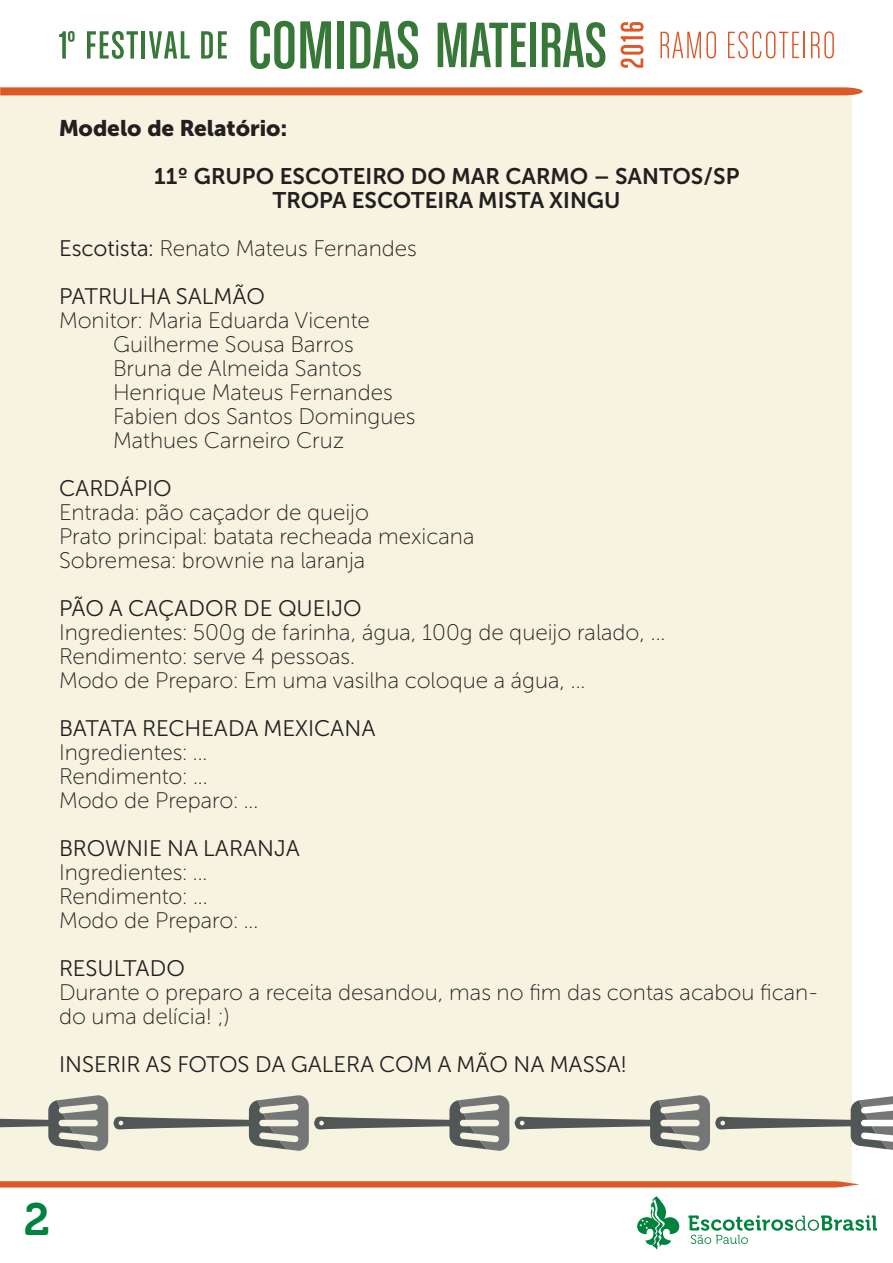
<style>
.page{position:relative;width:893px;height:1263px;background:#fff}
.page>*{position:absolute;margin:0;border:0;box-sizing:border-box;transform-origin:0 0}
.t1{font:45px "Museo 700";color:#00843d}
.t2{font:22.5px/24px "Museo Sans Cyrl 100";color:#231f20}
.t3{font:22.5px "Museo Sans Cyrl 300";color:#231f20}
.t4{font:22.5px/24px "Museo Sans Cyrl 700";color:#231f20;text-align:center}
.t5{font:22.5px "Museo Sans Cyrl 900";color:#231f20}
.s1{font-family:"Museo Sans Cyrl 300"}
</style>
<div class="page">
<div style="left:0;top:93px;width:852px;height:1091px;background:#f6f3e1"></div>
<svg style="left:0;top:1181px;width:860px;height:6px;background:#de6030"></svg>
<svg style="left:0;top:87px;width:862px;height:8px;background:#de6031"></svg>
<svg style="left:660px;top:31px;width:56px;height:27px"></svg>
<svg style="left:728px;top:31px;width:77px;height:27px"></svg>
<svg style="left:811px;top:31px;width:23px;height:27px"></svg>
<svg style="left:59px;top:31px;width:16px;height:28px"></svg>
<svg style="left:87px;top:31px;width:51px;height:28px"></svg>
<hr style="left:141px;top:31px;width:3px;height:28px;background:#377839">
<svg style="left:149px;top:31px;width:41px;height:28px"></svg>
<svg style="left:201px;top:31px;width:26px;height:28px"></svg>
<svg style="left:250px;top:21px;width:81px;height:48px"></svg>
<div style="left:337px;top:21px;width:7px;height:47px;background:#377839"></div>
<svg style="left:350px;top:21px;width:68px;height:48px"></svg>
<svg style="left:438px;top:23px;width:88px;height:44px"></svg>
<div style="left:530px;top:23px;width:6px;height:44px;background:#377839"></div>
<svg style="left:542px;top:22px;width:63px;height:46px"></svg>
<svg style="left:621px;top:22px;width:22px;height:46px"></svg>
<svg style="left:637px;top:1196px;width:42px;height:53px"></svg>
<svg style="left:688px;top:1215px;width:189px;height:29px"></svg>
<svg style="left:0;top:1095px;width:509px;height:56px"></svg>
<svg style="left:515px;top:1095px;width:378px;height:56px"></svg>
<p class="t5" style="left:59px;top:115px;width:229px">Modelo de Relatório:</p>
<p class="t4" style="left:154px;top:164px;width:587px">11º GRUPO ESCOTEIRO DO MAR CARMO – SANTOS/SP<br>TROPA ESCOTEIRA MISTA XINGU</p>
<p class="t2" style="left:59px;top:236px;width:359px"><span class="s1">Escotista:</span> Renato Mateus Fernandes</p>
<p class="t3" style="left:59px;top:284px;width:207px">PATRULHA SALMÃO</p>
<p class="t2" style="left:113px;top:308px;width:304px;text-indent:-54px">Monitor: Maria Eduarda Vicente<br>Guilherme Sousa Barros<br>Bruna de Almeida Santos<br>Henrique Mateus Fernandes<br>Fabien dos Santos Domingues<br>Mathues Carneiro Cruz</p>
<p class="t3" style="left:59px;top:476px;width:114px">CARDÁPIO</p>
<p class="t2" style="left:59px;top:500px;width:417px">Entrada: pão caçador de queijo<br>Prato principal: batata recheada mexicana<br>Sobremesa: brownie na laranja</p>
<p class="t3" style="left:59px;top:596px;width:304px">PÃO A CAÇADOR DE QUEIJO</p>
<p class="t2" style="left:59px;top:620px;width:608px">Ingredientes: 500g de farinha, água, 100g de queijo ralado, ...<br>Rendimento: serve 4 pessoas.<br>Modo de Preparo: Em uma vasilha coloque a água, ...</p>
<p class="t3" style="left:59px;top:716px;width:318px">BATATA RECHEADA MEXICANA</p>
<p class="t2" style="left:59px;top:740px;width:201px">Ingredientes: ...<br>Rendimento: ...<br>Modo de Preparo: ...</p>
<p class="t3" style="left:59px;top:836px;width:242px">BROWNIE NA LARANJA</p>
<p class="t2" style="left:59px;top:860px;width:201px">Ingredientes: ...<br>Rendimento: ...<br>Modo de Preparo: ...</p>
<p class="t3" style="left:59px;top:956px;width:127px">RESULTADO</p>
<p class="t2" style="left:59px;top:980px;width:760px">Durante o preparo a receita desandou, mas no fim das contas acabou fican&shy;do uma delícia! ;)</p>
<p class="t3" style="left:59px;top:1052px;width:569px">INSERIR AS FOTOS DA GALERA COM A MÃO NA MASSA!</p>
<h1 class="t1" style="left:24px;top:1194px;width:28px">2</h1>
</div>
